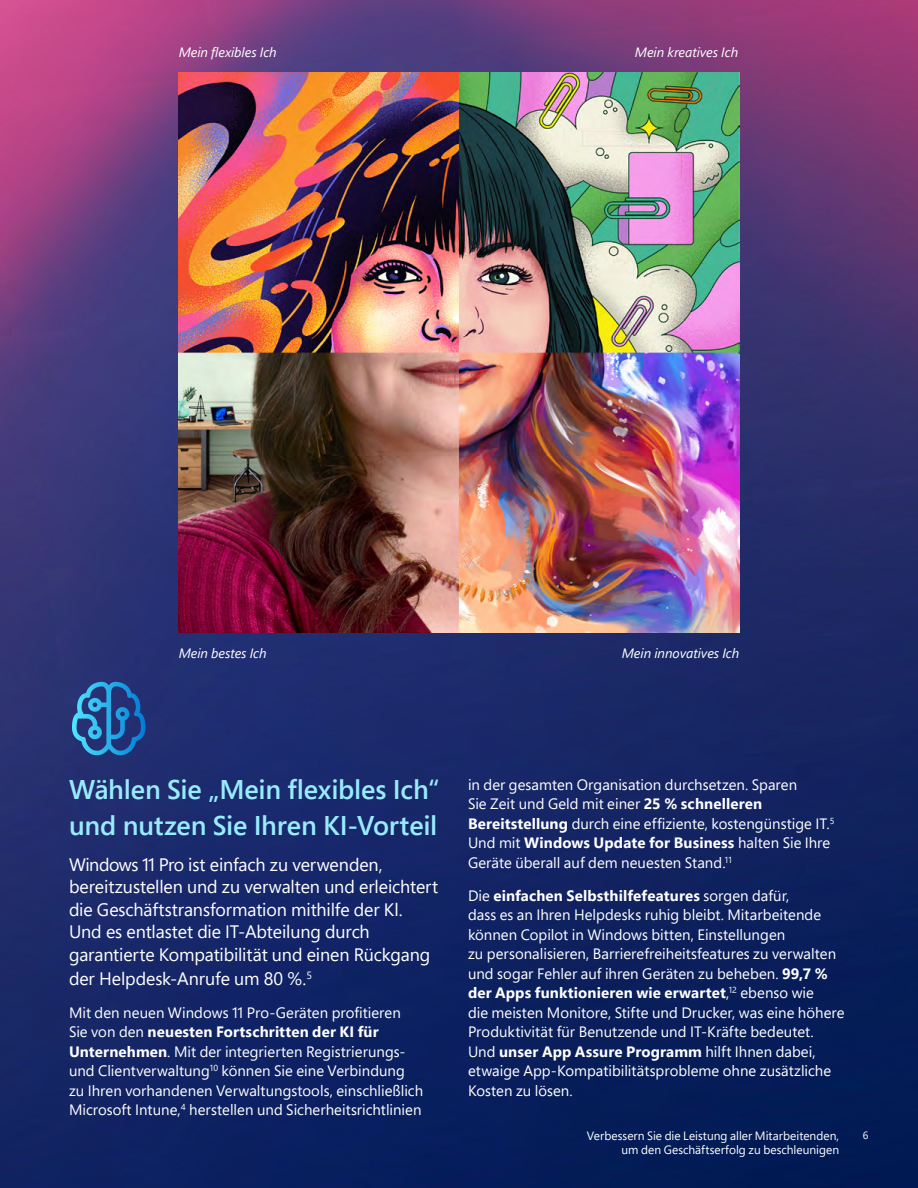
<style>
.page{position:relative;width:918px;height:1188px;background:#fff}
.page>*{position:absolute;margin:0;border:0;box-sizing:border-box;transform-origin:0 0}
.H2{font:600 27px/36px "Segoe Pro";letter-spacing:-.005em;color:#98ecfe}
.H2-2{font:18px/22.8px "Segoe Pro";letter-spacing:-.01em;color:#fff}
.H2-3{font:15px/19.5px "Segoe Pro";color:#fff}
.B1_-_Regular_10___15{font:italic 13.5px "Segoe Pro";color:#fff}
.t1{font:12px "Segoe Pro";letter-spacing:.005em;color:#fff}
.t2{font:10.5px "Segoe Pro";color:#fff}
.s1{font-weight:700}
</style>
<div class="page">
<img style="left:0;top:0;width:918px;height:1188px">
<img style="left:179px;top:72px;width:560px;height:561px">
<svg style="left:72px;top:682px;width:74px;height:73px;background:#265f9d"></svg>
<p class="B1_-_Regular_10___15" style="left:179px;top:43px;width:100px">Mein flexibles Ich</p>
<p class="B1_-_Regular_10___15" style="left:635px;top:43px;width:105px">Mein kreatives Ich</p>
<p class="B1_-_Regular_10___15" style="left:179px;top:644px;width:89px">Mein bestes Ich</p>
<p class="B1_-_Regular_10___15" style="left:622px;top:644px;width:119px">Mein innovatives Ich</p>
<p class="H2" style="left:69px;top:771px;width:372px">Wählen Sie „Mein flexibles Ich“ und nutzen Sie Ihren KI-Vorteil</p>
<p class="H2-2" style="left:69px;top:853px;width:371px">Windows 11 Pro ist einfach zu verwenden, bereitzustellen und zu verwalten und erleichtert die Geschäftstransformation mithilfe der Kl.<br>Und es entlastet die IT-Abteilung durch garantierte Kompatibilität und einen Rückgang der Helpdesk-Anrufe um 80 %.<sup>5</sup></p>
<p class="H2-3" style="left:69px;top:1002px;width:356px">Mit den neuen Windows 11 Pro-Geräten profitieren Sie von den <span class="s1">neuesten Fortschritten der KI für Unternehmen</span>. Mit der integrierten Registrierungs&shy;und Clientverwaltung<sup>10</sup> können Sie eine Verbindung zu Ihren vorhandenen Verwaltungstools, einschließlich Microsoft Intune,<sup>4</sup> herstellen und Sicherheitsrichtlinien</p>
<p class="H2-3" style="left:468px;top:774px;width:368px">in der gesamten Organisation durchsetzen. Sparen<br>Sie Zeit und Geld mit einer <span class="s1">25 % schnelleren Bereitstellung</span> durch eine effiziente, kostengünstige IT.<sup>5<br></sup>Und mit <span class="s1">Windows Update for Business</span> halten Sie Ihre Geräte überall auf dem neuesten Stand.<sup>11</sup></p>
<p class="H2-3" style="left:468px;top:885px;width:378px">Die <span class="s1">einfachen Selbsthilfefeatures</span> sorgen dafür,<br>dass es an Ihren Helpdesks ruhig bleibt. Mitarbeitende können Copilot in Windows bitten, Einstellungen<br>zu personalisieren, Barrierefreiheitsfeatures zu verwalten und sogar Fehler auf ihren Geräten zu beheben. <span class="s1">99,7 % der Apps funktionieren wie erwartet</span>,<sup>12</sup> ebenso wie<br>die meisten Monitore, Stifte und Drucker, was eine höhere Produktivität für Benutzende und IT-Kräfte bedeutet.<br>Und <span class="s1">unser App Assure Programm</span> hilft Ihnen dabei, etwaige App-Kompatibilitätsprobleme ohne zusätzliche Kosten zu lösen.</p>
<p class="t1" style="left:587px;top:1128px;width:254px">Verbessern Sie die Leistung aller Mitarbeitenden,</p>
<p class="t2" style="left:863px;top:1128px;width:7px">6</p>
<p class="t1" style="left:622px;top:1141px;width:219px">um den Geschäftserfolg zu beschleunigen</p>
</div>
